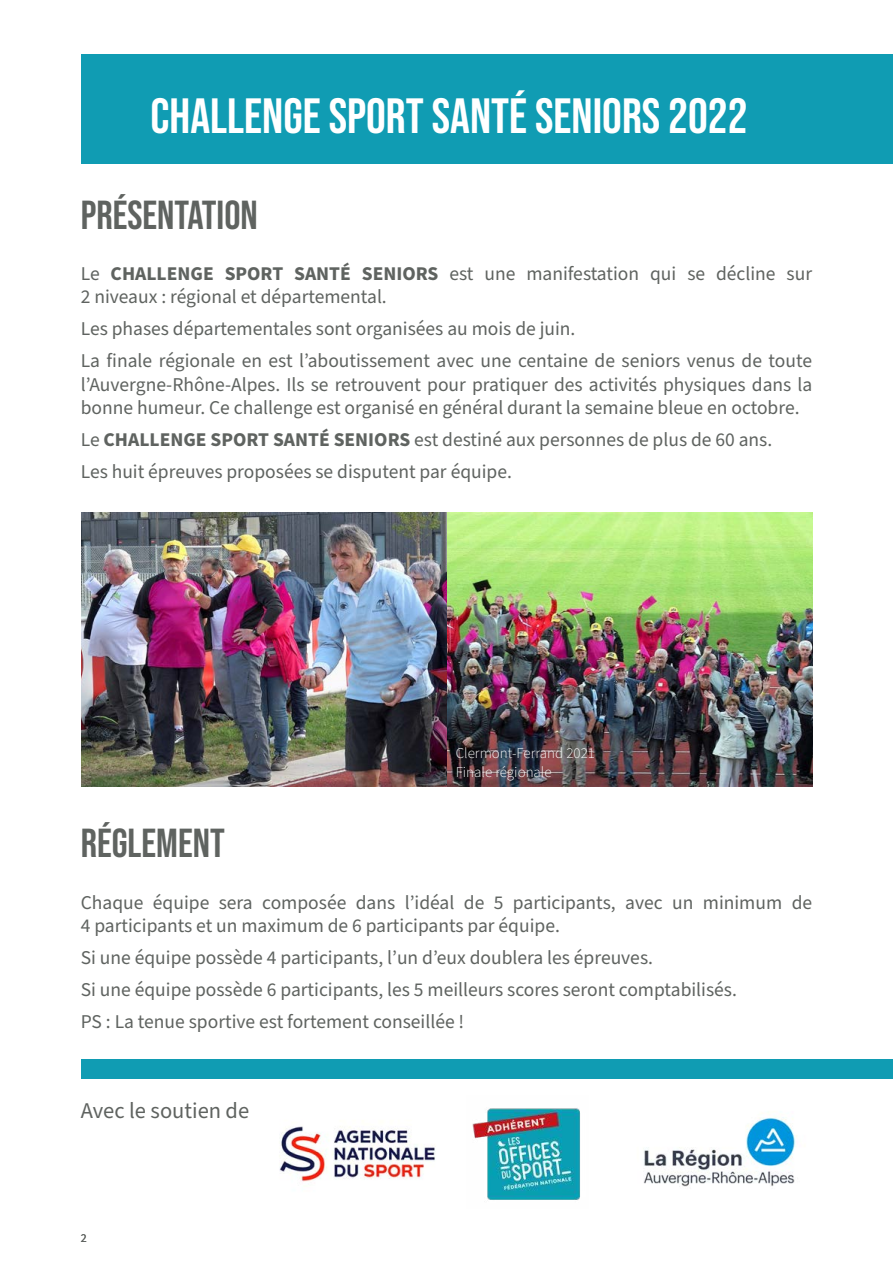
<style>
.page{position:relative;width:893px;height:1263px;background:#fff}
.page>*{position:absolute;margin:0;border:0;box-sizing:border-box;transform-origin:0 0}
.t1{font:49.5px "Bebas Neue";color:#fff}
.t2{font:40.5px "Bebas Neue";color:#5f6360}
.t3{font:22.5px "Source Sans Pro";color:#5f6360}
.t4{font:19.5px/32px "Source Sans Pro";color:#5f6360}
.t5{font:300 15px/19px "Source Sans Pro";color:#fff}
.t6{font:12px "Source Sans Pro";color:#5f6360}
.s1{font-weight:700}
</style>
<div class="page">
<div style="left:82px;top:55px;width:811px;height:109px;background:#109cb3"></div>
<div style="left:82px;top:1059px;width:811px;height:20px;background:#109cb3"></div>
<img style="left:279px;top:1126px;width:156px;height:56px">
<img style="left:472px;top:1108px;width:108px;height:92px">
<img style="left:643px;top:1117px;width:154px;height:70px">
<img style="left:82px;top:512px;width:365px;height:275px">
<img style="left:447px;top:512px;width:366px;height:275px">
<h1 class="t1" style="left:151px;top:90px;width:598px">CHALLENGE SPORT SANTÉ SENIORS 2022</h1>
<h2 class="t2" style="left:81px;top:194px;width:179px">PRÉSENTATION</h2>
<p class="t4" style="left:81px;top:263px;width:733px;line-height:23.4px">Le <span class="s1">CHALLENGE SPORT SANTÉ SENIORS</span> est une manifestation qui se décline sur<br>2 niveaux : régional et départemental.</p>
<p class="t4" style="left:81px;top:314px;width:733px">Les phases départementales sont organisées au mois de juin.<br>La finale régionale en est l’aboutissement avec une centaine de seniors venus de toute</p>
<p class="t4" style="left:81px;top:373px;width:733px;line-height:23.4px">l’Auvergne-Rhône-Alpes. Ils se retrouvent pour pratiquer des activités physiques dans la bonne humeur. Ce challenge est organisé en général durant la semaine bleue en octobre.</p>
<p class="t4" style="left:81px;top:424px;width:693px">Le <span class="s1">CHALLENGE SPORT SANTÉ SENIORS</span> est destiné aux personnes de plus de 60 ans.<br>Les huit épreuves proposées se disputent par équipe.</p>
<p class="t5" style="left:456px;top:744px;width:141px">Clermont-Ferrand 2021<br>Finale régionale</p>
<h2 class="t2" style="left:81px;top:822px;width:146px">RÉGLEMENT</h2>
<p class="t4" style="left:81px;top:891px;width:733px;line-height:23.4px">Chaque équipe sera composée dans l’idéal de 5 participants, avec un minimum de<br>4 participants et un maximum de 6 participants par équipe.</p>
<p class="t4" style="left:81px;top:942px;width:658px">Si une équipe possède 4 participants, l’un d’eux doublera les épreuves.<br>Si une équipe possède 6 participants, les 5 meilleurs scores seront comptabilisés.<br>PS : La tenue sportive est fortement conseillée !</p>
<p class="t3" style="left:81px;top:1100px;width:170px">Avec le soutien de</p>
<p class="t6" style="left:81px;top:1233px;width:7px">2</p>
</div>
